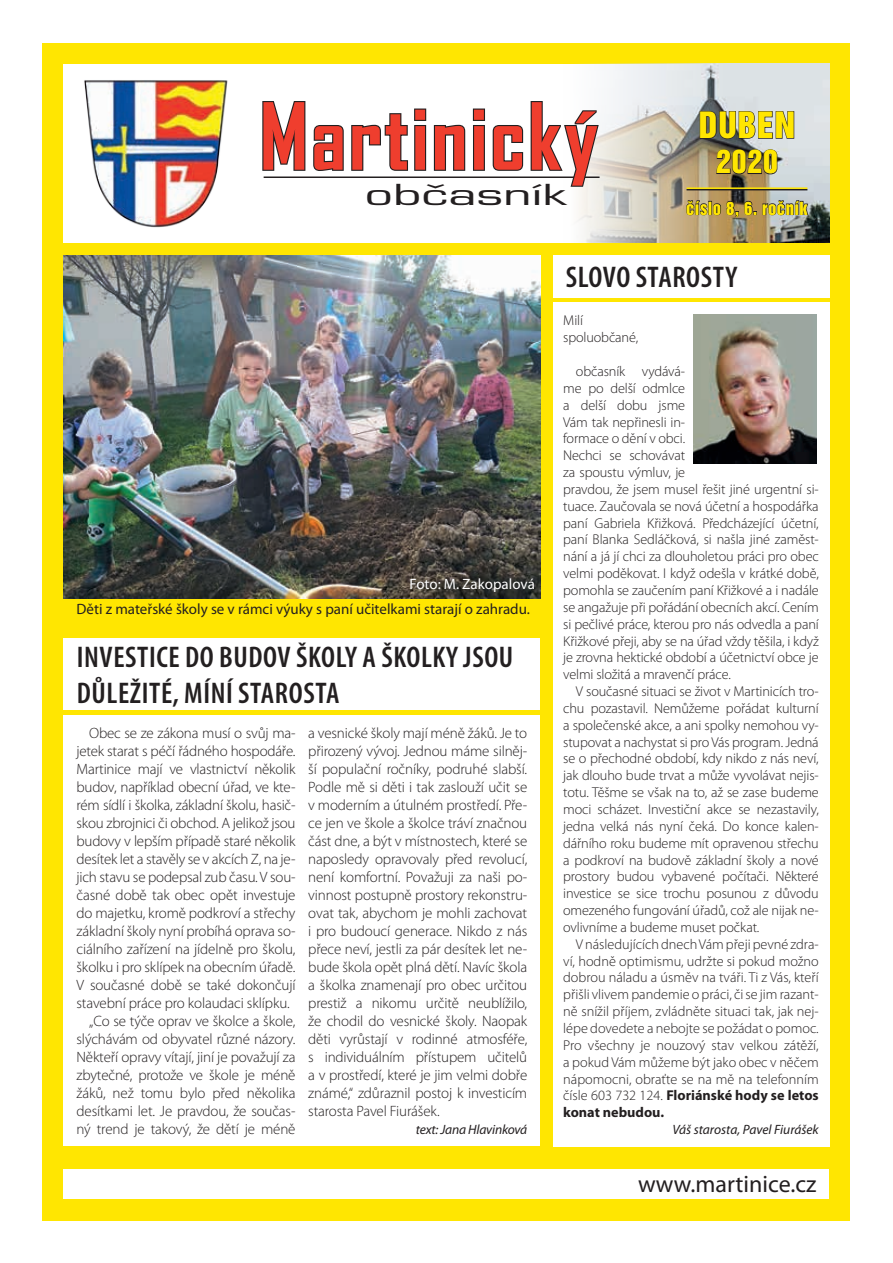
<style>
.page{position:relative;width:893px;height:1263px;background:#fff}
.page>*{position:absolute;margin:0;border:0;box-sizing:border-box;transform-origin:0 0}
.t1{font:700 88.35px "Agency FB";letter-spacing:.03em;color:#ef3e2e}
.t2{font:33.15px "Helvetica Inserat CE";letter-spacing:.03em;color:#ffe601}
.t3{font:600 condensed 30px/36px "Myriad Pro";letter-spacing:.02em;color:#231f20}
.t4{font:29.4px "Helvetica Inserat CE";color:#ffe601}
.t5{font:500 28.2px "Eurostile CE";color:#231f20;scale:1.75 1}
.t6{font:24px "Myriad Pro";color:#231f20}
.t7{font:16.5px "Helvetica Inserat CE";letter-spacing:.03em;color:#ffe601}
.t8{font:300 15px/18px "Myriad Pro";letter-spacing:-.01em;color:#231f20;text-align:justify}
.t9{font:15px "Myriad Pro";color:#231f20}
.t10{font:15px "Myriad Pro";color:#fff}
.t11{font:300 14.25px/16.8px "Myriad Pro";letter-spacing:-.01em;color:#231f20}
.t12{font:italic 13.5px "Myriad Pro";letter-spacing:-.015em;color:#231f20}
.s1{font-weight:700}
</style>
<div class="page">
<div style="left:43px;top:43px;width:807px;height:1177px;background:#ffe601"></div>
<div style="left:64px;top:1169px;width:765px;height:30px;background:#fff"></div>
<div style="left:64px;top:64px;width:765px;height:178px;background:#fff"></div>
<img style="left:576px;top:64px;width:253px;height:178px">
<img style="left:64px;top:255px;width:476px;height:343px">
<div style="left:64px;top:715px;width:476px;height:431px;background:#fff"></div>
<div style="left:553px;top:255px;width:276px;height:43px;background:#fff"></div>
<div style="left:553px;top:302px;width:276px;height:844px;background:#fff"></div>
<img style="left:694px;top:315px;width:122px;height:149px">
<img style="left:84px;top:80px;width:144px;height:148px">
<hr style="left:264px;top:176px;width:336px;height:2px;background:#231f20">
<svg style="left:262px;top:101px;width:165px;height:70px"></svg>
<svg style="left:433px;top:124px;width:33px;height:47px"></svg>
<svg style="left:472px;top:108px;width:13px;height:63px"></svg>
<svg style="left:492px;top:100px;width:108px;height:88px"></svg>
<svg style="left:699px;top:111px;width:96px;height:29px;background:#868a8e"></svg>
<svg style="left:716px;top:149px;width:62px;height:26px;background:#716249"></svg>
<svg style="left:686px;top:200px;width:123px;height:17px;background:#877a62"></svg>
<hr style="left:686px;top:189px;width:121px;height:1px;background:#231f20">
<hr style="left:686px;top:187px;width:121px;height:2px;background:#ffe601">
<div style="left:64px;top:638px;width:476px;height:72px;background:#fff"></div>
<h1 class="t1" style="left:259px;top:82px;width:341px">Martinický</h1>
<h2 class="t2" style="left:699px;top:106px;width:98px">duben</h2>
<h3 class="t4" style="left:716px;top:145px;width:63px">2020</h3>
<h3 class="t5" style="left:365px;top:179px;width:117px">občasník</h3>
<p class="t7" style="left:686px;top:199px;width:123px">číslo 8, 6. ročník</p>
<p class="t10" style="left:409px;top:575px;width:127px">Foto: M. Zakopalová</p>
<p class="t9" style="left:77px;top:600px;width:455px">Děti z mateřské školy se v rámci výuky s paní učitelkami starají o zahradu.</p>
<h3 class="t3" style="left:77px;top:639px;width:438px">INVESTICE DO BUDOV ŠKOLY A ŠKOLKY JSOU<br>DŮLEŽITÉ, MÍNÍ STAROSTA</h3>
<p class="t8" style="left:89px;top:724px;width:208px">Obec se ze zákona musí o svůj ma-</p>
<p class="t8" style="left:77px;top:742px;width:220px">jetek starat s péčí řádného hospodáře.</p>
<p class="t8" style="left:77px;top:760px;width:220px">Martinice mají ve vlastnictví několik</p>
<p class="t8" style="left:77px;top:778px;width:220px">budov, například obecní úřad, ve kte-</p>
<p class="t8" style="left:77px;top:796px;width:220px">rém sídlí i školka, základní školu, hasič-</p>
<p class="t8" style="left:77px;top:814px;width:220px">skou zbrojnici či obchod. A jelikož jsou</p>
<p class="t8" style="left:77px;top:832px;width:220px">budovy v lepším případě staré několik</p>
<p class="t8" style="left:77px;top:850px;width:220px">desítek let a stavěly se v akcích Z, na je-</p>
<p class="t8" style="left:77px;top:868px;width:221px">jich stavu se podepsal zub času. V sou-</p>
<p class="t8" style="left:77px;top:886px;width:220px">časné době tak obec opět investuje</p>
<p class="t8" style="left:77px;top:904px;width:220px">do majetku, kromě podkroví a střechy</p>
<p class="t8" style="left:77px;top:922px;width:220px">základní školy nyní probíhá oprava so-</p>
<p class="t8" style="left:77px;top:940px;width:220px">ciálního zařízení na jídelně pro školu,</p>
<p class="t8" style="left:77px;top:958px;width:220px">školku i pro sklípek na obecním úřadě.</p>
<p class="t8" style="left:77px;top:976px;width:220px">V současné době se také dokončují</p>
<p class="t8" style="left:77px;top:994px;width:215px">stavební práce pro kolaudaci sklípku.</p>
<p class="t8" style="left:89px;top:1012px;width:208px">„Co se týče oprav ve školce a škole,</p>
<p class="t8" style="left:77px;top:1030px;width:220px">slýchávám od obyvatel různé názory.</p>
<p class="t8" style="left:77px;top:1048px;width:220px">Někteří opravy vítají, jiní je považují za</p>
<p class="t8" style="left:77px;top:1066px;width:220px">zbytečné, protože ve škole je méně</p>
<p class="t8" style="left:77px;top:1084px;width:220px">žáků, než tomu bylo před několika</p>
<p class="t8" style="left:77px;top:1102px;width:220px">desítkami let. Je pravdou, že součas-</p>
<p class="t8" style="left:77px;top:1120px;width:220px">ný trend je takový, že dětí je méně</p>
<p class="t8" style="left:308px;top:724px;width:221px">a vesnické školy mají méně žáků. Je to přirozený vývoj. Jednou máme silněj&shy;ší populační ročníky, podruhé slabší.<br>Podle mě si děti i tak zaslouží učit se v moderním a útulném prostředí. Pře&shy;ce jen ve škole a školce tráví značnou část dne, a být v místnostech, které se naposledy opravovaly před revolucí, není komfortní. Považuji za naši po&shy;vinnost postupně prostory rekonstru&shy;ovat tak, abychom je mohli zachovat i pro budoucí generace. Nikdo z nás přece neví, jestli za pár desítek let ne&shy;bude škola opět plná dětí. Navíc škola a školka znamenají pro obec určitou prestiž a nikomu určitě neublížilo, že chodil do vesnické školy. Naopak děti vyrůstají v rodinné atmosféře, s individuálním přístupem učitelů a v prostředí, které je jim velmi dobře známé,“ zdůraznil postoj k investicím starosta Pavel Fiurášek.</p>
<p class="t12" style="left:416px;top:1121px;width:113px">text: Jana Hlavinková</p>
<h3 class="t3" style="left:566px;top:259px;width:173px">SLOVO STAROSTY</h3>
<p class="t11" style="left:563px;top:312px;width:76px">Milí spoluobčané,</p>
<p class="t11" style="left:563px;top:363px;width:257px;text-indent:13px">občasník vydává-<br>me po delší odmlce<br>a delší dobu jsme<br>Vám tak nepřinesli in-<br>formace o dění v obci.<br>Nechci se schovávat<br>za spoustu výmluv, je<br>pravdou, že jsem musel řešit jiné urgentní si&shy;tuace. Zaučovala se nová účetní a hospodářka paní Gabriela Křižková. Předcházející účetní, paní Blanka Sedláčková, si našla jiné zaměst&shy;nání a já jí chci za dlouholetou práci pro obec velmi poděkovat. I když odešla v krátké době, pomohla se zaučením paní Křižkové a i nadále se angažuje při pořádání obecních akcí. Cením si pečlivé práce, kterou pro nás odvedla a paní Křižkové přeji, aby se na úřad vždy těšila, i když je zrovna hektické období a účetnictví obce je velmi složitá a mravenčí práce.</p>
<p class="t11" style="left:563px;top:683px;width:257px;text-align:justify;text-indent:13px">V současné situaci se život v Martinicích tro&shy;chu pozastavil. Nemůžeme pořádat kulturní a společenské akce, a ani spolky nemohou vy&shy;stupovat a nachystat si pro Vás program. Jedná se o přechodné období, kdy nikdo z nás neví, jak dlouho bude trvat a může vyvolávat nejis&shy;totu. Těšme se však na to, až se zase budeme moci scházet. Investiční akce se nezastavily, jedna velká nás nyní čeká. Do konce kalen&shy;dářního roku budeme mít opravenou střechu a podkroví na budově základní školy a nové prostory budou vybavené počítači. Některé investice se sice trochu posunou z důvodu omezeného fungování úřadů, což ale nijak ne&shy;ovlivníme a budeme muset počkat.</p>
<p class="t11" style="left:563px;top:935px;width:257px;text-align:justify;text-indent:13px">V následujících dnech Vám přeji pevné zdra&shy;ví, hodně optimismu, udržte si pokud možno dobrou náladu a úsměv na tváři. Ti z Vás, kteří přišli vlivem pandemie o práci, či se jim razant&shy;ně snížil příjem, zvládněte situaci tak, jak nej&shy;lépe dovedete a nebojte se požádat o pomoc.<br>Pro všechny je nouzový stav velkou zátěží, a pokud Vám můžeme být jako obec v něčem nápomocni, obraťte se na mě na telefonním čísle 603 732 124. <span class="s1">Floriánské hody se letos konat nebudou.</span></p>
<p class="t12" style="left:672px;top:1121px;width:148px">Váš starosta, Pavel Fiurášek</p>
<h3 class="t6" style="left:638px;top:1169px;width:180px">www.martinice.cz</h3>
</div>
